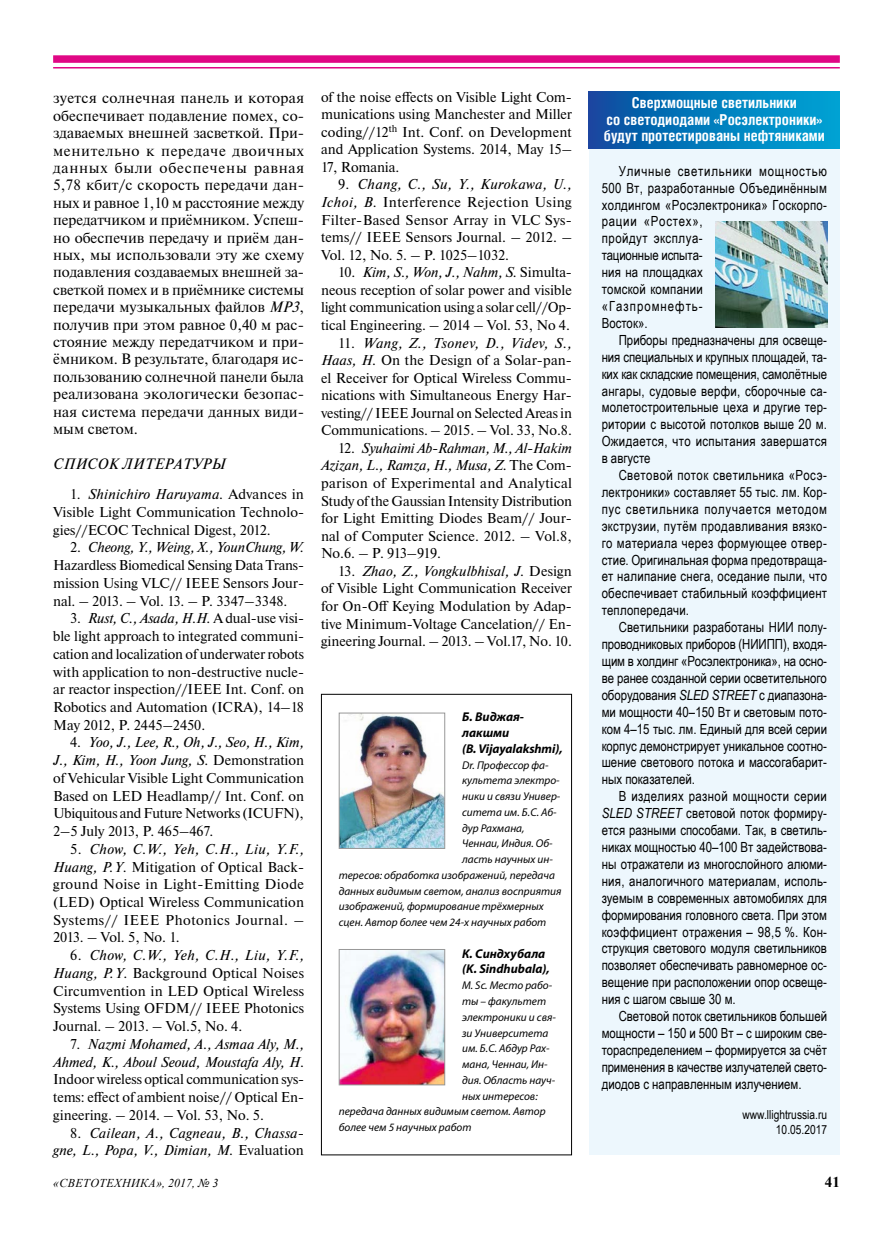
<style>
.page{position:relative;width:893px;height:1234px;background:#fff}
.page>*{position:absolute;margin:0;border:0;box-sizing:border-box;transform-origin:0 0}
.t1{font:15px/17.4px "Newton";letter-spacing:.005em;color:#000;text-align:justify}
.t2{font:700 15px/16.6px "Helios Cond C";color:#fff;text-align:center}
.t3{font:italic 15px "Newton";letter-spacing:.01em;color:#000}
.t4{font:700 15px "Times New Roman";color:#000}
.t5{font:14.25px/17.7px "Newton";color:#000;text-align:justify}
.t6{font:italic 14.25px/17.7px "Newton";letter-spacing:.01em;color:#000;text-align:right}
.t7{font:13.95px/17px "Arial Narrow";letter-spacing:.015em;color:#000;text-align:justify}
.t8{font:italic 700 12.75px/15.8px "Myriad Pro";color:#000}
.t9{font:12.45px/15.1px "Arial Narrow";color:#000;text-align:right}
.t10{font:italic 12px "Times New Roman";letter-spacing:.035em;color:#000}
.t11{font:italic 11.25px "Myriad Pro";color:#000}
.s1{font-style:italic}
.s2{font-style:normal}
</style>
<div class="page">
<div style="left:53px;top:55px;width:787px;height:8px;background:#e00785"></div>
<hr style="left:53px;top:67px;width:787px;height:1px;background:#e00785">
<div style="left:321px;top:693px;width:251px;height:461px;border:1px solid #000"></div>
<img style="left:341px;top:714px;width:102px;height:132px">
<div style="left:339px;top:712px;width:106px;height:136px;border:1px solid #989898"></div>
<img style="left:341px;top:950px;width:102px;height:132px">
<div style="left:339px;top:948px;width:106px;height:136px;border:1px solid #989898"></div>
<div style="left:589px;top:91px;width:251px;height:1063px;background:#edf7fd"></div>
<svg style="left:589px;top:91px;width:251px;height:57px;background:#027abb"></svg>
<img style="left:715px;top:221px;width:112px;height:107px">
<p class="t1" style="left:53px;top:89px;width:253px">зуется солнечная панель и которая обеспечивает подавление помех, со&shy;здаваемых внешней засветкой. При&shy;менительно к передаче двоичных данных были обеспечены равная 5,78 кбит/с скорость передачи дан&shy;ных и равное 1,10 м расстояние между передатчиком и приёмником. Успеш&shy;но обеспечив передачу и приём дан&shy;ных, мы использовали эту же схему подавления создаваемых внешней за&shy;светкой помех и в приёмнике системы передачи музыкальных файлов <span class="s1">МР3</span>, получив при этом равное 0,40 м рас&shy;стояние между передатчиком и при&shy;ёмником. В результате, благодаря ис&shy;пользованию солнечной панели была реализована экологически безопас&shy;ная система передачи данных види&shy;мым светом.</p>
<p class="t3" style="left:53px;top:454px;width:174px">СПИСОК ЛИТЕРАТУРЫ</p>
<p class="t5" style="left:53px;top:485px;width:252px;text-indent:17px">1. <span class="s1">Shinichiro Haruyama.</span> Advances in Visible Light Communication Technolo&shy;gies//ECOC Technical Digest, 2012.</p>
<p class="t5" style="left:53px;top:538px;width:252px;text-indent:17px">2. <span class="s1">Cheong, Y., Weing, X., YounChung, W.<br></span>Hazardless Biomedical Sensing Data Trans&shy;mission Using VLC// IEEE Sensors Jour&shy;nal. – 2013. – Vol. 13. – P. 3347–3348.</p>
<p class="t5" style="left:53px;top:609px;width:252px;text-indent:17px">3. <span class="s1">Rust, C., Asada, H.H.</span> A dual-use visi&shy;ble light approach to integrated communi&shy;cation and localization of underwater robots with application to non-destructive nucle&shy;ar reactor inspection//IEEE Int. Conf. on Robotics and Automation (ICRA), 14–18<br>May 2012, P. 2445–2450.</p>
<p class="t5" style="left:53px;top:733px;width:252px;text-indent:17px">4. <span class="s1">Yoo, J., Lee, R., Oh, J., Seo, H., Kim, J., Kim, H., Yoon Jung, S.</span> Demonstration of Vehicular Visible Light Communication Based on LED Headlamp// Int. Conf. on Ubiquitous and Future Networks (ICUFN), 2–5 July 2013, P. 465–467.</p>
<p class="t5" style="left:53px;top:839px;width:252px;text-indent:17px">5. <span class="s1">Chow, C.W., Yeh, C.H., Liu, Y.F., Huang, P.Y</span>. Mitigation of Optical Back&shy;ground Noise in Light-Emitting Diode (LED) Optical Wireless Communication Systems// IEEE Photonics Journal. – 2013. – Vol. 5, No. 1.</p>
<p class="t5" style="left:53px;top:945px;width:252px;text-indent:17px">6. <span class="s1">Chow, C.W., Yeh, C.H., Liu, Y.F., Huang, P.Y</span>. Background Optical Noises Circumvention in LED Optical Wireless Systems Using OFDM// IEEE Photonics Journal. – 2013. – Vol.5, No. 4.</p>
<p class="t5" style="left:53px;top:1034px;width:252px;text-indent:17px">7. <span class="s1">Nazmi Mohamed, A., Asmaa Aly, M., Ahmed, K., Aboul Seoud, Moustafa Aly, H</span>.<br>Indoor wireless optical communication sys&shy;tems: effect of ambient noise// Optical En&shy;gineering. – 2014. – Vol. 53, No. 5.</p>
<p class="t6" style="left:53px;top:1123px;width:252px"><span class="s2">8.</span> Cailean, A., Cagneau, B., Chassa&shy;gne, L., Popa, V., Dimian, M. <span class="s2">Evaluation</span></p>
<p class="t5" style="left:321px;top:87px;width:252px">of the noise effects on Visible Light Com&shy;munications using Manchester and Miller coding//12<sup>th</sup> Int. Conf. on Development and Application Systems. 2014, May 15– 17, Romania.</p>
<p class="t5" style="left:321px;top:175px;width:252px;text-indent:17px">9. <span class="s1">Chang, C., Su, Y., Kurokawa, U., Ichoi, B.</span> Interference Rejection Using Filter-Based Sensor Array in VLC Sys&shy;tems// IEEE Sensors Journal. – 2012. – Vol. 12, No. 5. – P. 1025–1032.</p>
<p class="t5" style="left:321px;top:263px;width:252px;text-indent:17px">10. <span class="s1">Kim, S., Won, J., Nahm, S.</span> Simulta&shy;neous reception of solar power and visible light communication using a solar cell//Op&shy;tical Engineering. – 2014 – Vol. 53, No 4.</p>
<p class="t5" style="left:321px;top:333px;width:252px;text-indent:17px">11. <span class="s1">Wang, Z., Tsonev, D., Videv, S., Haas, H.</span> On the Design of a Solar-pan&shy;el Receiver for Optical Wireless Commu&shy;nications with Simultaneous Energy Har&shy;vesting// IEEE Journal on Selected Areas in Communications. – 2015. – Vol. 33, No.8.</p>
<p class="t5" style="left:321px;top:438px;width:253px;text-indent:17px">12. <span class="s1">Syuhaimi Ab-Rahman, M., Al-Hakim Azizan, L., Ramza, H., Musa, Z.</span> The Com&shy;parison of Experimental and Analytical Study of the Gaussian Intensity Distribution for Light Emitting Diodes Beam// Jour&shy;nal of Computer Science. 2012. – Vol.8, No.6. – P. 913–919.</p>
<p class="t5" style="left:321px;top:561px;width:252px;text-indent:17px">13. <span class="s1">Zhao, Z., Vongkulbhisal, J.</span> Design of Visible Light Communication Receiver for On-Off Keying Modulation by Adap&shy;tive Minimum-Voltage Cancelation// En&shy;gineering Journal. – 2013. – Vol.17, No. 10.</p>
<p class="t8" style="left:462px;top:708px;width:102px">Б. Виджая&shy;лакшми<br>(B. Vijayalakshmi),</p>
<p class="t11" style="left:462px;top:757px;width:88px">Dr. Профессор фа-</p>
<p class="t11" style="left:462px;top:773px;width:99px">культета электро-</p>
<p class="t11" style="left:462px;top:789px;width:100px">ники и связи Универ-</p>
<p class="t11" style="left:462px;top:805px;width:96px">ситета им. Б.С. Аб-</p>
<p class="t11" style="left:462px;top:820px;width:64px">дур Рахмана,</p>
<p class="t11" style="left:462px;top:836px;width:92px">Ченнаи, Индия. Об-</p>
<p class="t11" style="left:462px;top:852px;width:92px">ласть научных ин-</p>
<p class="t11" style="left:339px;top:868px;width:218px">тересов: обработка изображений, передача</p>
<p class="t11" style="left:339px;top:883px;width:224px">данных видимым светом, анализ восприятия</p>
<p class="t11" style="left:339px;top:899px;width:206px">изображений, формирование трёхмерных</p>
<p class="t11" style="left:339px;top:915px;width:209px">сцен. Автор более чем 24-х научных работ</p>
<p class="t8" style="left:462px;top:944px;width:89px">К. Синдхубала (K. Sindhubala),</p>
<p class="t11" style="left:462px;top:978px;width:92px">M. Sc. Место рабо-</p>
<p class="t11" style="left:462px;top:994px;width:85px">ты – факультет</p>
<p class="t11" style="left:462px;top:1009px;width:95px">электроники и свя-</p>
<p class="t11" style="left:462px;top:1025px;width:88px">зи Университета</p>
<p class="t11" style="left:462px;top:1041px;width:89px">им. Б.С. Абдур Рах-</p>
<p class="t11" style="left:462px;top:1057px;width:87px">мана, Ченнаи, Ин-</p>
<p class="t11" style="left:462px;top:1072px;width:95px">дия. Область науч-</p>
<p class="t11" style="left:462px;top:1088px;width:77px">ных интересов:</p>
<p class="t11" style="left:339px;top:1104px;width:208px">передача данных видимым светом. Автор</p>
<p class="t11" style="left:339px;top:1120px;width:134px">более чем 5 научных работ</p>
<p class="t2" style="left:604px;top:94px;width:222px">Сверхмощные светильники<br>со светодиодами «Росэлектроники» будут протестированы нефтяниками</p>
<p class="t7" style="left:602px;top:162px;width:227px;text-align:left;text-indent:17px">Уличные светильники мощностью<br>500 Вт, разработанные Объединённым холдингом «Росэлектроника» Госкорпо&shy;рации «Ростех»,<br>пройдут эксплуа-<br>тационные испыта-<br>ния на площадках<br>томской компании<br>«Газпромнефть-<br>Восток».</p>
<p class="t7" style="left:602px;top:331px;width:227px;text-indent:17px">Приборы предназначены для освеще&shy;ния специальных и крупных площадей, та&shy;ких как складские помещения, самолётные ангары, судовые верфи, сборочные са&shy;молетостроительные цеха и другие тер&shy;ритории с высотой потолков выше 20 м.<br>Ожидается, что испытания завершатся в августе</p>
<p class="t7" style="left:602px;top:466px;width:227px;text-indent:17px">Световой поток светильника «Росэ&shy;лектроники» составляет 55 тыс. лм. Кор&shy;пус светильника получается методом экструзии, путём продавливания вязко&shy;го материала через формующее отвер&shy;стие. Оригинальная форма предотвраща&shy;ет налипание снега, оседание пыли, что обеспечивает стабильный коэффициент теплопередачи.</p>
<p class="t7" style="left:602px;top:618px;width:227px;text-indent:17px">Светильники разработаны НИИ полу&shy;проводниковых приборов (НИИПП), входя&shy;щим в холдинг «Росэлектроника», на осно&shy;ве ранее созданной серии осветительного оборудования <span class="s1">SLED STREET</span> с диапазона&shy;ми мощности 40–150 Вт и световым пото&shy;ком 4–15 тыс. лм. Единый для всей серии корпус демонстрирует уникальное соотно&shy;шение светового потока и массогабарит&shy;ных показателей.</p>
<p class="t7" style="left:602px;top:787px;width:227px;text-indent:17px">В изделиях разной мощности серии <span class="s1">SLED STREET</span> световой поток формиру&shy;ется разными способами. Так, в светиль&shy;никах мощностью 40–100 Вт задействова&shy;ны отражатели из многослойного алюми&shy;ния, аналогичного материалам, исполь&shy;зуемым в современных автомобилях для формирования головного света. При этом коэффициент отражения – 98,5 %. Кон&shy;струкция светового модуля светильников позволяет обеспечивать равномерное ос&shy;вещение при расположении опор освеще&shy;ния с шагом свыше 30 м.</p>
<p class="t7" style="left:602px;top:1006px;width:227px;text-indent:17px">Световой поток светильников большей мощности – 150 и 500 Вт – с широким све&shy;тораспределением – формируется за счёт применения в качестве излучателей свето&shy;диодов с направленным излучением.</p>
<p class="t9" style="left:742px;top:1106px;width:86px">www.llightrussia.ru<br>10.05.2017</p>
<p class="t10" style="left:53px;top:1174px;width:167px">«СВЕТОТЕХНИКА», 2017, № 3</p>
<p class="t4" style="left:825px;top:1170px;width:16px">41</p>
</div>
